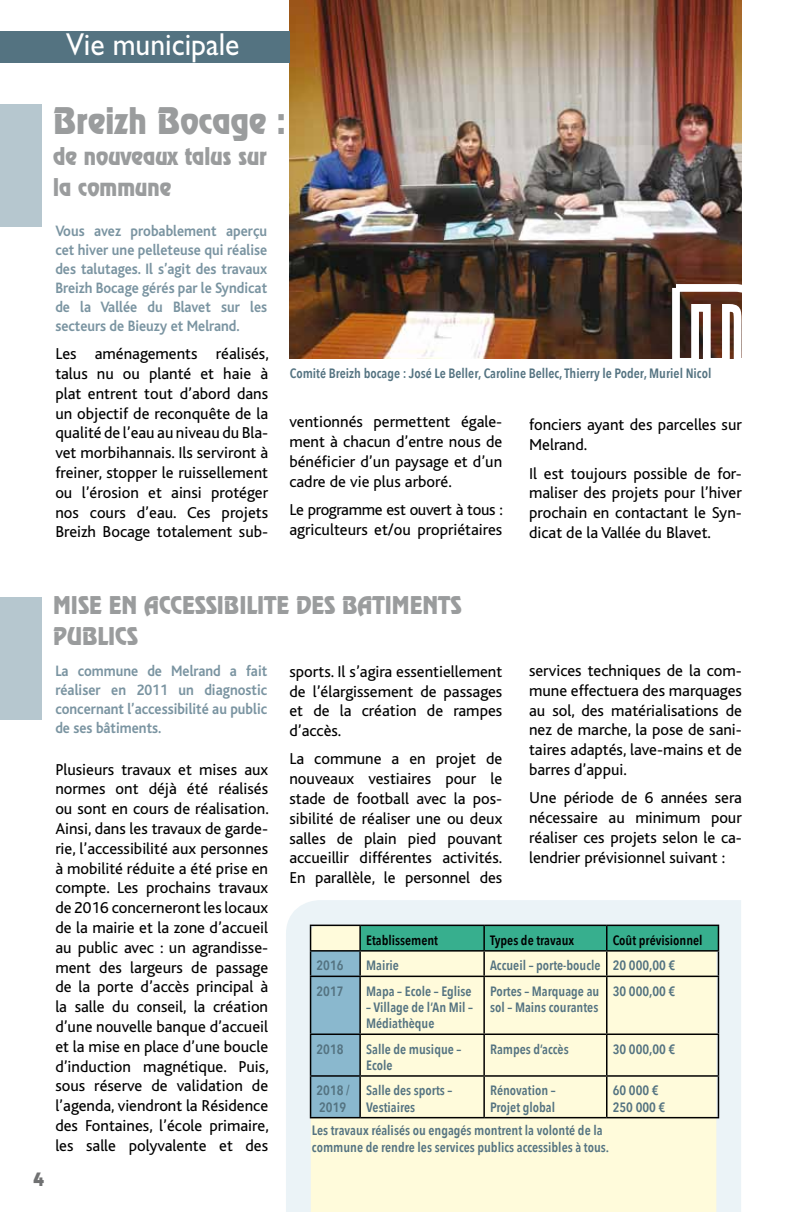
<style>
.page{position:relative;width:796px;height:1212px;background:#fff}
.page>*{position:absolute;margin:0;border:0;box-sizing:border-box;transform-origin:0 0}
.t1{font:32.85px "Revue";color:#9a9c9d;scale:.9 1}
.t2{font:31.8px "Gill Sans Std";color:#fff;scale:.93 1}
.t3{font:21.9px/30.9px "Revue";color:#9a9c9d;scale:.9 1}
.t4{font:16.5px/19.8px "Bliss";color:#000;text-align:justify}
.t5{font:16.5px "Revue";color:#707172}
.t6{font:700 15.75px/18.9px "Bliss";color:#7a94a1;text-align:justify;scale:.91 1}
.t7{font:600 13.5px/16.2px "Avenir Next Condensed";color:#547381}
.t8{font:600 13.5px "Avenir Next Condensed";color:#000}
</style>
<div class="page">
<img style="left:289px;top:0;width:452px;height:358px">
<div style="left:0;top:31px;width:289px;height:31px;background:#547381"></div>
<div style="left:0;top:104px;width:41px;height:123px;background:#b6c7cf"></div>
<svg style="left:286px;top:900px;width:455px;height:312px;background:#f5f6e4"></svg>
<hr style="left:309px;top:924px;width:51px;height:2px;background:#000">
<hr style="left:309px;top:926px;width:2px;height:24px;background:#000">
<hr style="left:360px;top:924px;width:124px;height:2px;background:#000">
<hr style="left:484px;top:924px;width:122px;height:2px;background:#000">
<hr style="left:606px;top:924px;width:112px;height:2px;background:#000">
<hr style="left:309px;top:950px;width:51px;height:1px;background:#000">
<hr style="left:309px;top:951px;width:2px;height:24px;background:#000">
<svg style="left:310px;top:925px;width:408px;height:192px;background:#d4e3c9"></svg>
<hr style="left:309px;top:975px;width:51px;height:2px;background:#000">
<hr style="left:309px;top:977px;width:2px;height:56px;background:#000">
<hr style="left:360px;top:975px;width:124px;height:2px;background:#000">
<hr style="left:359px;top:977px;width:1px;height:56px;background:#000">
<hr style="left:484px;top:975px;width:122px;height:2px;background:#000">
<hr style="left:483px;top:977px;width:1px;height:56px;background:#000">
<hr style="left:606px;top:975px;width:112px;height:2px;background:#000">
<hr style="left:605px;top:977px;width:2px;height:56px;background:#000">
<hr style="left:717px;top:977px;width:1px;height:56px;background:#000">
<hr style="left:309px;top:1033px;width:51px;height:2px;background:#000">
<hr style="left:309px;top:1035px;width:2px;height:40px;background:#000">
<hr style="left:360px;top:1033px;width:124px;height:2px;background:#000">
<hr style="left:359px;top:1035px;width:1px;height:40px;background:#000">
<hr style="left:484px;top:1033px;width:122px;height:2px;background:#000">
<hr style="left:483px;top:1035px;width:1px;height:40px;background:#000">
<hr style="left:606px;top:1033px;width:112px;height:2px;background:#000">
<hr style="left:605px;top:1035px;width:2px;height:40px;background:#000">
<hr style="left:717px;top:1035px;width:1px;height:40px;background:#000">
<hr style="left:309px;top:1075px;width:51px;height:2px;background:#000">
<hr style="left:309px;top:1077px;width:2px;height:40px;background:#000">
<hr style="left:360px;top:1075px;width:124px;height:2px;background:#000">
<hr style="left:359px;top:1077px;width:1px;height:40px;background:#000">
<hr style="left:484px;top:1075px;width:122px;height:2px;background:#000">
<hr style="left:483px;top:1077px;width:1px;height:40px;background:#000">
<hr style="left:606px;top:1075px;width:112px;height:2px;background:#000">
<hr style="left:605px;top:1077px;width:2px;height:40px;background:#000">
<hr style="left:717px;top:1077px;width:1px;height:40px;background:#000">
<hr style="left:309px;top:1117px;width:51px;height:1px;background:#000">
<hr style="left:360px;top:1117px;width:124px;height:1px;background:#000">
<hr style="left:484px;top:1117px;width:122px;height:1px;background:#000">
<hr style="left:606px;top:1117px;width:112px;height:1px;background:#000">
<div style="left:0;top:597px;width:41px;height:122px;background:#b6c7cf"></div>
<svg style="left:667px;top:280px;width:75px;height:79px"></svg>
<h2 class="t2" style="left:66px;top:26px;width:188px">Vie municipale</h2>
<h1 class="t1" style="left:53px;top:99px;width:259px">Breizh Bocage :</h1>
<h3 class="t3" style="left:53px;top:141px;width:239px">de nouveaux talus sur la commune</h3>
<p class="t6" style="left:55px;top:222px;width:234px">Vous avez probablement aperçu cet hiver une pelleteuse qui réalise des talutages. Il s’agit des travaux Breizh Bocage gérés par le Syndicat de la Vallée du Blavet sur les secteurs de Bieuzy et Melrand.</p>
<p class="t4" style="left:55px;top:344px;width:215px">Les aménagements réalisés, talus nu ou planté et haie à plat entrent tout d’abord dans un objectif de reconquête de la qualité de l’eau au niveau du Bla&shy;vet morbihannais. Ils serviront à freiner, stopper le ruissellement ou l’érosion et ainsi protéger nos cours d’eau. Ces projets Breizh Bocage totalement sub-</p>
<p class="t7" style="left:289px;top:365px;width:423px">Comité Breizh bocage : José Le Beller, Caroline Bellec, Thierry le Poder, Muriel Nicol</p>
<p class="t4" style="left:289px;top:412px;width:214px">ventionnés permettent égale&shy;ment à chacun d’entre nous de bénéficier d’un paysage et d’un cadre de vie plus arboré.</p>
<p class="t4" style="left:289px;top:500px;width:215px">Le programme est ouvert à tous : agriculteurs et/ou propriétaires</p>
<p class="t4" style="left:529px;top:415px;width:214px">fonciers ayant des parcelles sur<br>Melrand.</p>
<p class="t4" style="left:529px;top:463px;width:214px">Il est toujours possible de for&shy;maliser des projets pour l’hiver prochain en contactant le Syn&shy;dicat de la Vallée du Blavet.</p>
<p class="t5" style="left:34px;top:1168px;width:12px">4</p>
<h3 class="t3" style="left:53px;top:589px;width:455px">MISE EN ACCESSIBILITE DES BATIMENTS<br>PUBLICS</h3>
<p class="t6" style="left:55px;top:662px;width:234px">La commune de Melrand a fait réaliser en 2011 un diagnostic concernant l’accessibilité au public de ses bâtiments.</p>
<p class="t4" style="left:55px;top:759px;width:215px">Plusieurs travaux et mises aux normes ont déjà été réalisés ou sont en cours de réalisation.<br>Ainsi, dans les travaux de garde&shy;rie, l’accessibilité aux personnes à mobilité réduite a été prise en compte. Les prochains travaux de 2016 concerneront les locaux de la mairie et la zone d’accueil au public avec : un agrandisse&shy;ment des largeurs de passage de la porte d’accès principal à la salle du conseil, la création d’une nouvelle banque d’accueil et la mise en place d’une boucle d’induction magnétique. Puis, sous réserve de validation de l’agenda, viendront la Résidence des Fontaines, l’école primaire, les salle polyvalente et des</p>
<p class="t4" style="left:529px;top:661px;width:214px">services techniques de la com&shy;mune effectuera des marquages au sol, des matérialisations de nez de marche, la pose de sani&shy;taires adaptés, lave-mains et de barres d’appui.</p>
<p class="t4" style="left:529px;top:788px;width:214px">Une période de 6 années sera nécessaire au minimum pour réaliser ces projets selon le ca&shy;lendrier prévisionnel suivant :</p>
<p class="t4" style="left:289px;top:662px;width:214px">sports. Il s’agira essentiellement de l’élargissement de passages et de la création de rampes d’accès.</p>
<p class="t4" style="left:289px;top:749px;width:214px">La commune a en projet de nouveaux vestiaires pour le stade de football avec la pos&shy;sibilité de réaliser une ou deux salles de plain pied pouvant accueillir différentes activités.<br>En parallèle, le personnel des</p>
<p class="t8" style="left:366px;top:928px;width:73px">Etablissement</p>
<p class="t8" style="left:490px;top:928px;width:86px">Types de travaux</p>
<p class="t8" style="left:612px;top:928px;width:91px">Coût prévisionnel</p>
<p class="t7" style="left:316px;top:957px;width:28px">2016</p>
<p class="t7" style="left:366px;top:957px;width:34px">Mairie</p>
<p class="t7" style="left:490px;top:957px;width:187px">Accueil – porte-boucle 20 000,00 €</p>
<p class="t7" style="left:316px;top:982px;width:28px">2017</p>
<p class="t7" style="left:366px;top:982px;width:107px">Mapa – Ecole – Eglise</p>
<p class="t7" style="left:366px;top:999px;width:108px">– Village de l’An Mil –<br>Médiathèque</p>
<p class="t7" style="left:490px;top:982px;width:111px">Portes – Marquage au sol – Mains courantes</p>
<p class="t7" style="left:612px;top:982px;width:64px">30 000,00 €</p>
<p class="t7" style="left:316px;top:1040px;width:28px">2018</p>
<p class="t7" style="left:366px;top:1040px;width:97px">Salle de musique –<br>Ecole</p>
<p class="t7" style="left:490px;top:1040px;width:80px">Rampes d’accès</p>
<p class="t7" style="left:612px;top:1040px;width:64px">30 000,00 €</p>
<p class="t7" style="left:316px;top:1082px;width:35px">2018 /<br>2019</p>
<p class="t7" style="left:366px;top:1082px;width:88px">Salle des sports –<br>Vestiaires</p>
<p class="t7" style="left:490px;top:1082px;width:67px">Rénovation –<br>Projet global</p>
<p class="t7" style="left:612px;top:1082px;width:54px">60 000 €<br>250 000 €</p>
<p class="t7" style="left:312px;top:1122px;width:298px">Les travaux réalisés ou engagés montrent la volonté de la commune de rendre les services publics accessibles à tous.</p>
</div>
